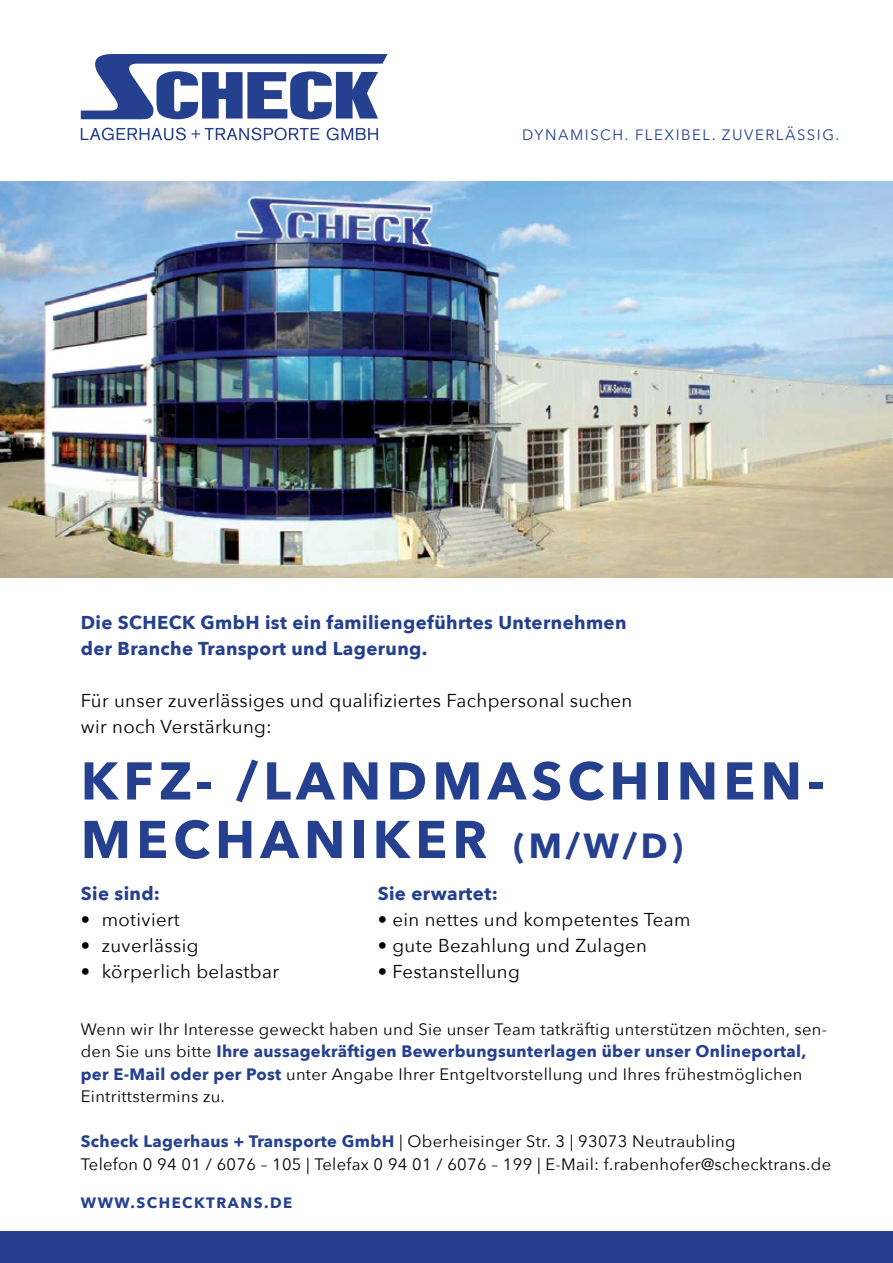
<style>
.page{position:relative;width:893px;height:1263px;background:#fff}
.page>*{position:absolute;margin:0;border:0;box-sizing:border-box;transform-origin:0 0}
.t1{font:700 52.5px/58.5px "Avenir Next";letter-spacing:.1em;color:#25408f}
.t2{font:18.6px/26.1px "Avenir Next";letter-spacing:.02em;color:#000}
.t3{font:700 18.6px/26.1px "Avenir Next";letter-spacing:.02em;color:#25408f}
.t4{font:16.5px/22.5px "Avenir Next";letter-spacing:.02em;color:#000}
.t5{font:15px "Avenir Next";letter-spacing:.1em;color:#25408f}
.t6{font:700 15px "Avenir Next";letter-spacing:.1em;color:#25408f}
.s1{font-size:34.8px}
.s2{font-weight:700;color:#25408f}
</style>
<div class="page">
<svg style="left:81px;top:128px;width:297px;height:12px"></svg>
<svg style="left:81px;top:54px;width:307px;height:65px"></svg>
<div style="left:0;top:1232px;width:893px;height:31px;background:#25408f"></div>
<img style="left:0;top:182px;width:893px;height:395px">
<p class="t5" style="left:522px;top:122px;width:319px">DYNAMISCH. FLEXIBEL. ZUVERLÄSSIG.</p>
<p class="t3" style="left:81px;top:609px;width:547px">Die SCHECK GmbH ist ein familiengeführtes Unternehmen der Branche Transport und Lagerung.</p>
<p class="t2" style="left:81px;top:687px;width:553px">Für unser zuverlässiges und qualifiziertes Fachpersonal suchen wir noch Verstärkung:</p>
<h1 class="t1" style="left:81px;top:751px;width:745px">KFZ- /LANDMASCHINEN-<br>MECHANIKER <span class="s1">(M/W/D)</span></h1>
<p class="t3" style="left:81px;top:880px;width:81px">Sie sind:</p>
<p class="t2" style="left:81px;top:906px;width:101px">• motiviert</p>
<p class="t2" style="left:81px;top:932px;width:119px">• zuverlässig</p>
<p class="t2" style="left:81px;top:958px;width:200px">• körperlich belastbar</p>
<p class="t3" style="left:378px;top:880px;width:122px">Sie erwartet:</p>
<p class="t2" style="left:378px;top:906px;width:314px">• ein nettes und kompetentes Team</p>
<p class="t2" style="left:378px;top:932px;width:271px">• gute Bezahlung und Zulagen</p>
<p class="t2" style="left:378px;top:958px;width:144px">• Festanstellung</p>
<p class="t4" style="left:81px;top:1017px;width:748px">Wenn wir Ihr Interesse geweckt haben und Sie unser Team tatkräftig unterstützen möchten, sen&shy;den Sie uns bitte <span class="s2">Ihre aussagekräftigen Bewerbungsunterlagen über unser Onlineportal, per E-Mail oder per Post</span> unter Angabe Ihrer Entgeltvorstellung und Ihres frühestmöglichen Eintrittstermins zu.</p>
<p class="t4" style="left:81px;top:1129px;width:752px"><span class="s2">Scheck Lagerhaus + Transporte GmbH</span> | Oberheisinger Str. 3 | 93073 Neutraubling<br>Telefon 0 94 01 / 6076 – 105 | Telefax 0 94 01 / 6076 – 199 | E-Mail: f.rabenhofer@schecktrans.de</p>
<p class="t6" style="left:81px;top:1190px;width:213px">WWW.SCHECKTRANS.DE</p>
</div>
